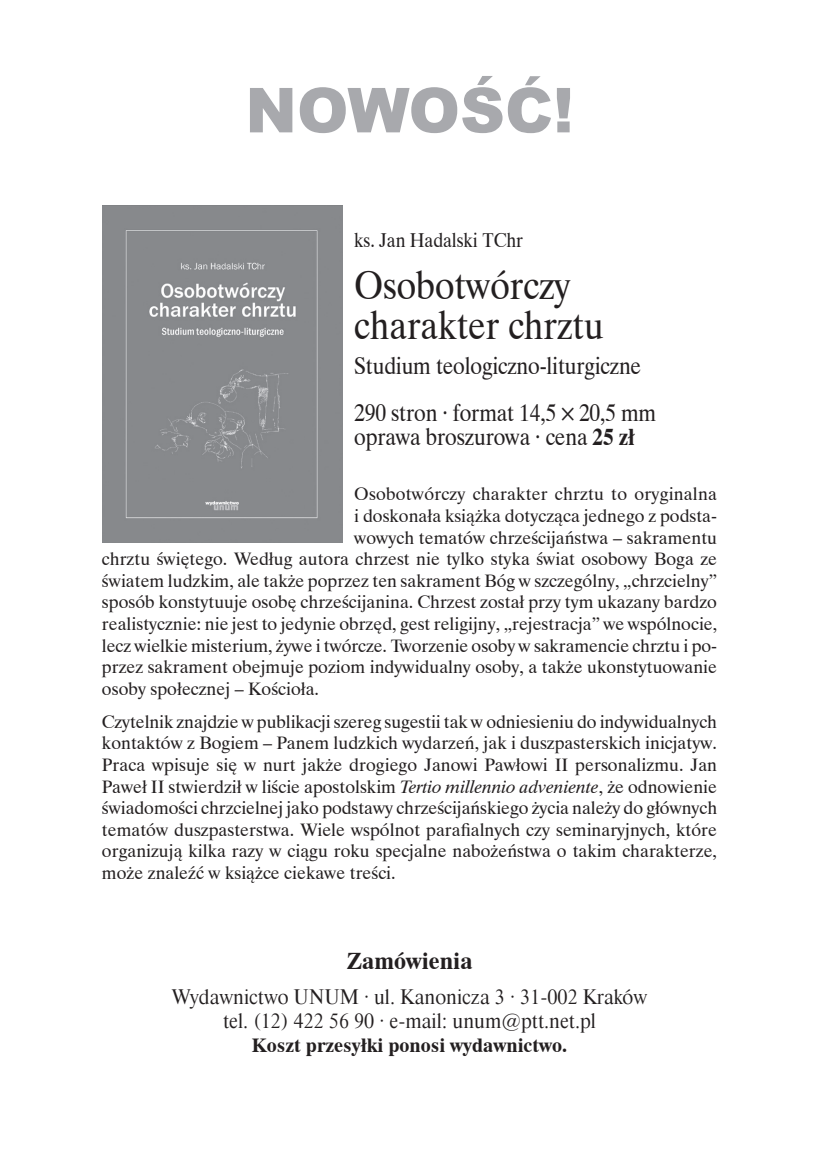
<style>
.page{position:relative;width:822px;height:1163px;background:#fff}
.page>*{position:absolute;margin:0;border:0;box-sizing:border-box;transform-origin:0 0}
.t1{font:900 62px "Arial";color:#a8a9ad}
.t2{font:40px/40px "Dutch 801 BT";letter-spacing:-.005em;color:#231f20;scale:.9 1}
.t3{font:24px/46.6px "Dutch 801 BT";letter-spacing:-.01em;color:#231f20;scale:.9 1}
.t4{font:700 24px "Dutch 801 BT";color:#231f20}
.t5{font:20px/24px "Dutch 801 Rm Hd PL Roman A";color:#231f20;text-align:center}
.t6{font:700 20px "Dutch 801 BT";color:#231f20}
.t7{font:20px "Dutch 801 BT";letter-spacing:-.005em;color:#231f20;scale:.9 1}
.t8{font:18px/21.6px "Dutch 801 BT";color:#231f20;text-align:justify}
.s1{font-weight:700}
.s2{font-style:italic}
</style>
<div class="page">
<img style="left:102px;top:205px;width:241px;height:338px">
<h1 class="t1" style="left:245px;top:65px;width:330px">NOWOŚĆ!</h1>
<p class="t7" style="left:354px;top:226px;width:189px">ks. Jan Hadalski TChr</p>
<h2 class="t2" style="left:354px;top:263px;width:279px">Osobotwórczy charakter chrztu</h2>
<h3 class="t3" style="left:354px;top:341px;width:337px">Studium teologiczno-liturgiczne<br>290 stron · format 14,5×20,5 mm</h3>
<h3 class="t3" style="left:354px;top:412px;width:313px">oprawa broszurowa · cena <span class="s1">25 zł</span></h3>
<p class="t8" style="left:354px;top:482px;width:364px">Osobotwórczy charakter chrztu to oryginalna</p>
<p class="t8" style="left:354px;top:504px;width:364px">i doskonała książka dotycząca jednego z podsta-</p>
<p class="t8" style="left:354px;top:525px;width:364px">wowych tematów chrześcijaństwa – sakramentu</p>
<p class="t8" style="left:102px;top:547px;width:617px">chrztu świętego. Według autora chrzest nie tylko styka świat osobowy Boga ze</p>
<p class="t8" style="left:102px;top:568px;width:617px">światem ludzkim, ale także poprzez ten sakrament Bóg w szczególny, „chrzcielny”</p>
<p class="t8" style="left:102px;top:590px;width:617px">sposób konstytuuje osobę chrześcijanina. Chrzest został przy tym ukazany bardzo</p>
<p class="t8" style="left:102px;top:612px;width:617px">realistycznie: nie jest to jedynie obrzęd, gest religijny, „rejestracja” we wspólnocie,</p>
<p class="t8" style="left:102px;top:633px;width:617px">lecz wielkie misterium, żywe i twórcze. Tworzenie osoby w sakramencie chrztu i po-</p>
<p class="t8" style="left:102px;top:655px;width:617px">przez sakrament obejmuje poziom indywidualny osoby, a także ukonstytuowanie</p>
<p class="t8" style="left:102px;top:676px;width:219px">osoby społecznej – Kościoła.</p>
<p class="t8" style="left:102px;top:709px;width:617px">Czytelnik znajdzie w publikacji szereg sugestii tak w odniesieniu do indywidualnych kontaktów z Bogiem – Panem ludzkich wydarzeń, jak i duszpasterskich inicjatyw.<br>Praca wpisuje się w nurt jakże drogiego Janowi Pawłowi II personalizmu. Jan Paweł II stwierdził w liście apostolskim <span class="s2">Tertio millennio adveniente</span>, że odnowienie świadomości chrzcielnej jako podstawy chrześcijańskiego życia należy do głównych tematów duszpasterstwa. Wiele wspólnot parafialnych czy seminaryjnych, które organizują kilka razy w ciągu roku specjalne nabożeństwa o takim charakterze, może znaleźć w książce ciekawe treści.</p>
<h3 class="t4" style="left:346px;top:943px;width:128px">Zamówienia</h3>
<p class="t5" style="left:172px;top:985px;width:476px">Wydawnictwo UNUM · ul. Kanonicza 3 · 31-002 Kraków tel. (12) 422 56 90 · e-mail: unum@ptt.net.pl</p>
<p class="t6" style="left:252px;top:1031px;width:317px">Koszt przesyłki ponosi wydawnictwo.</p>
</div>
